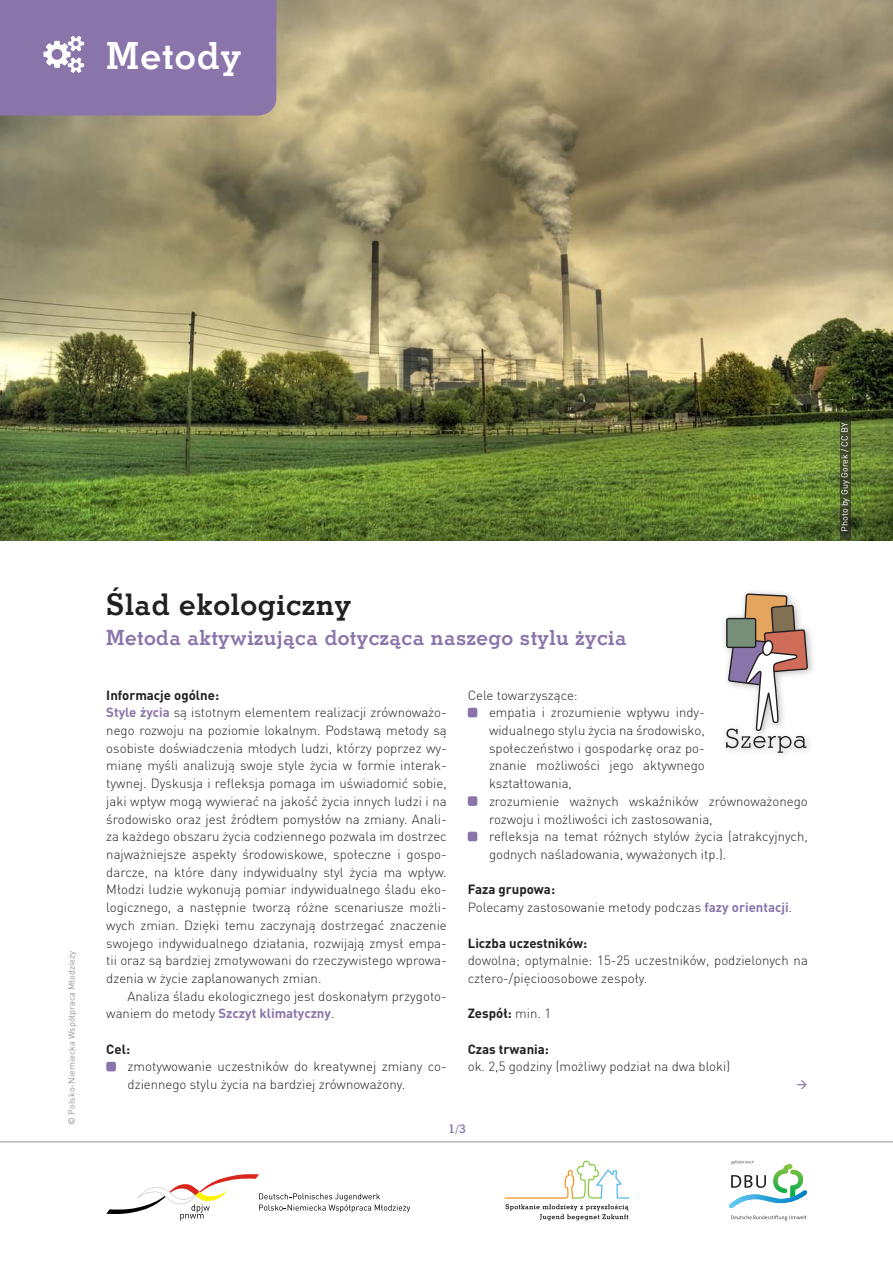
<style>
.page{position:relative;width:893px;height:1263px;background:#fff}
.page>*{position:absolute;margin:0;border:0;box-sizing:border-box;transform-origin:0 0}
.t1{font:37.5px "Stymie Bd EU";letter-spacing:.03em;color:#fff}
.t2{font:30px "Stymie Bd EU";letter-spacing:.02em;color:#231f20}
.t3{font:21px "Stymie Bd EU";letter-spacing:.02em;color:#8a75ab}
.Normal_wrd_1{font:300 13.2px/17.7px "DIN Pro";color:#231f20;text-align:justify}
.Textfluss_wrd_1{font:300 13.2px/17.7px "DIN Pro";color:#231f20}
.Textfluss_wrd_1-2{font:700 13.2px "DIN Pro";color:#231f20}
.Normal_wrd_1-2{font:700 13.2px "DIN Pro";color:#231f20}
._1_tekst_podstawowy{font:12px "Stymie Bd EU";color:#8a75ab}
.Textfluss_wrd_1-3{font:9px "DIN Pro";color:#939598}
.Textfluss_wrd_1-4{font:9px "DIN Pro";color:#fff}
.s1{font-weight:500}
.s2{font-weight:700;color:#8a75ab}
.s3{font-weight:300}
</style>
<div class="page">
<img style="left:0;top:0;width:893px;height:540px">
<div style="left:106px;top:1062px;width:10px;height:9px;background:#8a75ab;border-radius:2px"></div>
<div style="left:468px;top:708px;width:9px;height:9px;background:#8a75ab;border-radius:2px"></div>
<div style="left:468px;top:796px;width:9px;height:10px;background:#8a75ab;border-radius:2px"></div>
<div style="left:468px;top:832px;width:9px;height:9px;background:#8a75ab;border-radius:2px"></div>
<hr style="left:0;top:1141px;width:893px;height:1px;background:#939598">
<svg style="left:504px;top:1160px;width:125px;height:60px"></svg>
<svg style="left:731px;top:1215px;width:75px;height:5px"></svg>
<svg style="left:729px;top:1160px;width:78px;height:49px"></svg>
<svg style="left:106px;top:1174px;width:304px;height:46px"></svg>
<div style="left:0;top:0;width:276px;height:115px;background:#8a75ab"></div>
<svg style="left:840px;top:416px;width:10px;height:124px"></svg>
<div style="left:720px;top:588px;width:96px;height:173px;background:#231f20;opacity:.3"></div>
<svg style="left:726px;top:593px;width:82px;height:160px"></svg>
<p class="t1" style="left:106px;top:33px;width:137px">Metody</p>
<p class="Textfluss_wrd_1-3" style="left:66px;top:1124px;width:175px;rotate:-90deg"><span class="s1">©</span> Polsko-Niemiecka Współpraca Młodzieży</p>
<p class="t2" style="left:106px;top:585px;width:246px">Ślad ekologiczny</p>
<p class="t3" style="left:106px;top:624px;width:522px">Metoda aktywizująca dotycząca naszego stylu życia</p>
<p class="Normal_wrd_1-2" style="left:106px;top:686px;width:114px">Informacje ogólne:</p>
<p class="Normal_wrd_1" style="left:106px;top:703px;width:342px"><span class="s2">Style życia</span> są istotnym elementem realizacji zrównoważo&shy;nego rozwoju na poziomie lokalnym. Podstawą metody są osobiste doświadczenia młodych ludzi, którzy poprzez wy&shy;mianę myśli analizują swoje style życia w formie interak&shy;tywnej. Dyskusja i refleksja pomaga im uświadomić sobie, jaki wpływ mogą wywierać na jakość życia innych ludzi i na środowisko oraz jest źródłem pomysłów na zmiany. Anali&shy;za każdego obszaru życia codziennego pozwala im dostrzec najważniejsze aspekty środowiskowe, społeczne i gospo&shy;darcze, na które dany indywidualny styl życia ma wpływ.<br>Młodzi ludzie wykonują pomiar indywidualnego śladu eko&shy;logicznego, a następnie tworzą różne scenariusze możli&shy;wych zmian. Dzięki temu zaczynają dostrzegać znaczenie swojego indywidualnego działania, rozwijają zmysł empa&shy;tii oraz są bardziej zmotywowani do rzeczywistego wprowa&shy;dzenia w życie zaplanowanych zmian.</p>
<p class="Normal_wrd_1" style="left:106px;top:986px;width:342px;text-indent:21px">Analiza śladu ekologicznego jest doskonałym przygoto&shy;waniem do metody <span class="s2">Szczyt klimatyczny</span>.</p>
<p class="Normal_wrd_1-2" style="left:106px;top:1040px;width:25px">Cel:</p>
<p class="Textfluss_wrd_1" style="left:128px;top:1057px;width:321px">zmotywowanie uczestników do kreatywnej zmiany co&shy;dziennego stylu życia na bardziej zrównoważony.</p>
<p class="Textfluss_wrd_1" style="left:468px;top:685px;width:112px">Cele towarzyszące:</p>
<p class="Textfluss_wrd_1" style="left:489px;top:703px;width:217px;text-align:justify">empatia i zrozumienie wpływu indy&shy;widualnego stylu życia na środowisko, społeczeństwo i gospodarkę oraz po&shy;znanie możliwości jego aktywnego kształtowania,</p>
<p class="Textfluss_wrd_1" style="left:489px;top:792px;width:320px">zrozumienie ważnych wskaźników zrównoważonego rozwoju i możliwości ich zastosowania,</p>
<p class="Textfluss_wrd_1" style="left:489px;top:827px;width:320px">refleksja na temat różnych stylów życia (atrakcyjnych, godnych naśladowania, wyważonych itp.).</p>
<p class="Normal_wrd_1-2" style="left:468px;top:881px;width:89px">Faza grupowa:</p>
<p class="Textfluss_wrd_1" style="left:468px;top:898px;width:326px">Polecamy zastosowanie metody podczas <span class="s2">fazy orientacji</span>.</p>
<p class="Textfluss_wrd_1-2" style="left:468px;top:934px;width:121px">Liczba uczestników:</p>
<p class="Textfluss_wrd_1" style="left:468px;top:951px;width:342px">dowolna; optymalnie: 15-25 uczestników, podzielonych na cztero-/pięcioosobowe zespoły.</p>
<p class="Textfluss_wrd_1-2" style="left:468px;top:1004px;width:85px">Zespół: <span class="s3">min. 1</span></p>
<p class="Textfluss_wrd_1-2" style="left:468px;top:1040px;width:83px">Czas trwania:</p>
<p class="Textfluss_wrd_1" style="left:468px;top:1057px;width:264px">ok. 2,5 godziny (możliwy podział na dwa bloki)</p>
<p class="_1_tekst_podstawowy" style="left:449px;top:1121px;width:18px">1/3</p>
<p class="Textfluss_wrd_1-4" style="left:838px;top:532px;width:111px;rotate:-90deg">Photo by Guy Gorek / CC BY</p>
</div>
